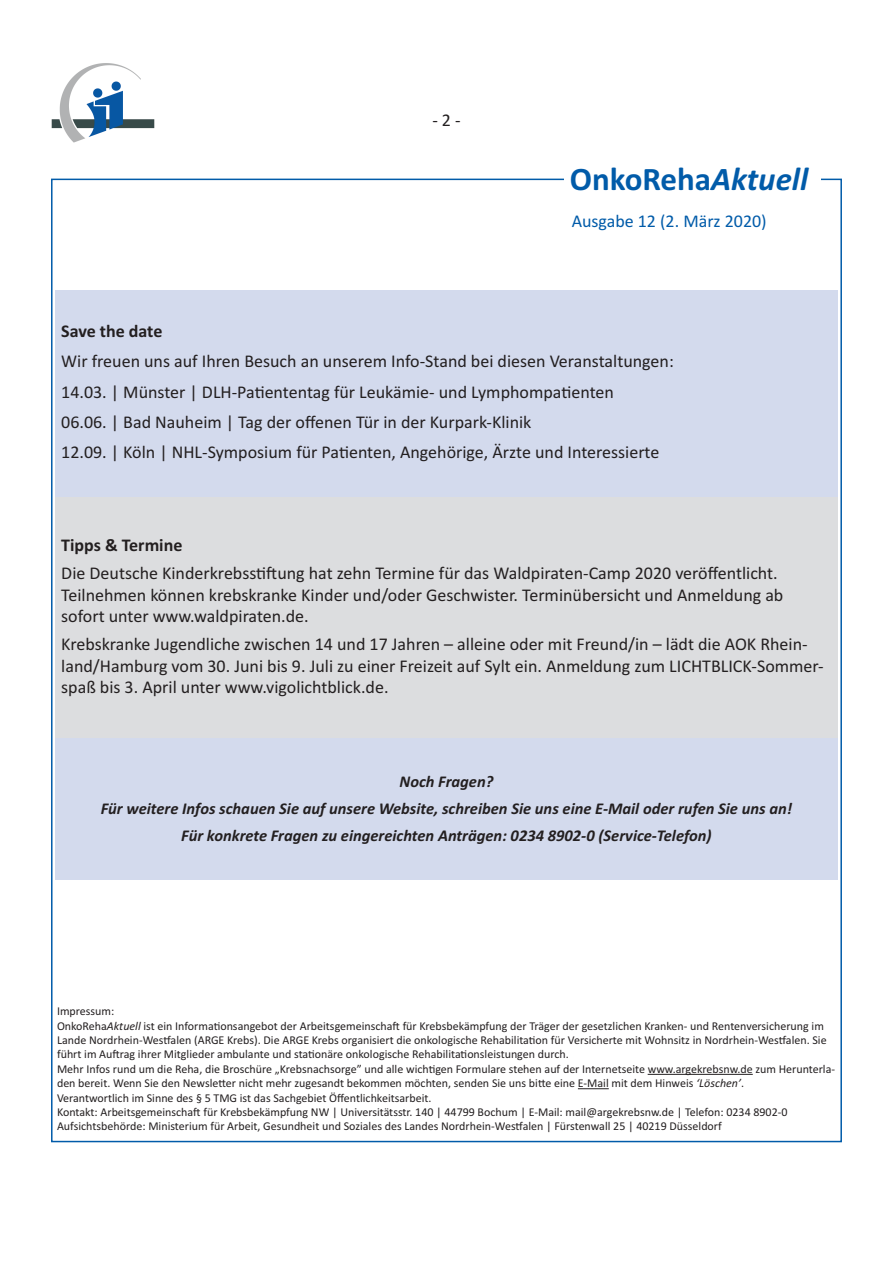
<style>
.page{position:relative;width:893px;height:1263px;background:#fff}
.page>*{position:absolute;margin:0;border:0;box-sizing:border-box;transform-origin:0 0}
.t1{font:700 33px "Calibri";color:#015ba9}
.t2{font:18px/21.6px "Calibri";color:#231f20}
.t3{font:700 18px "Calibri";color:#231f20}
.t4{font:18px "Calibri";color:#015ba9}
.t5{font:italic 700 16.5px/27px "Calibri";color:#231f20;text-align:center}
.t6{font:12px/14.4px "Calibri";color:#231f20}
.s1{font-style:italic}
</style>
<div class="page">
<hr style="left:648px;top:1074px;width:105px;height:1px;background:#231f20">
<hr style="left:578px;top:1088px;width:31px;height:1px;background:#231f20">
<div style="left:55px;top:738px;width:783px;height:142px;background:#d3daed"></div>
<div style="left:55px;top:290px;width:783px;height:206px;background:#d3daed"></div>
<img style="left:51px;top:63px;width:103px;height:80px">
<div style="left:55px;top:497px;width:783px;height:241px;background:#dcdddf"></div>
<h2 class="t2" style="left:432px;top:109px;width:30px">-2-</h2>
<h1 class="t1" style="left:570px;top:159px;width:240px">OnkoReha<span class="s1">Aktuell</span></h1>
<h2 class="t4" style="left:572px;top:210px;width:197px">Ausgabe 12 (2. März 2020)</h2>
<h2 class="t3" style="left:61px;top:321px;width:103px">Save the date</h2>
<p class="t2" style="left:61px;top:346px;width:614px;line-height:30.2px">Wir freuen uns auf Ihren Besuch an unserem Info-Stand bei diesen Veranstaltungen:<br>14.03. | Münster | DLH-Patiententag für Leukämie- und Lymphompatienten<br>06.06. | Bad Nauheim | Tag der offenen Tür in der Kurpark-Klinik<br>12.09. | Köln | NHL-Symposium für Patienten, Angehörige, Ärzte und Interessierte</p>
<h2 class="t3" style="left:61px;top:534px;width:123px">Tipps &amp; Termine</h2>
<h2 class="t2" style="left:61px;top:562px;width:724px">Die Deutsche Kinderkrebsstiftung hat zehn Termine für das Waldpiraten-Camp 2020 veröffentlicht.<br>Teilnehmen können krebskranke Kinder und/oder Geschwister. Terminübersicht und Anmeldung ab sofort unter www.waldpiraten.de.</h2>
<p class="t2" style="left:61px;top:633px;width:764px">Krebskranke Jugendliche zwischen 14 und 17 Jahren – alleine oder mit Freund/in – lädt die AOK Rhein&shy;land/Hamburg vom 30. Juni bis 9. Juli zu einer Freizeit auf Sylt ein. Anmeldung zum LICHTBLICK-Sommer&shy;spaß bis 3. April unter www.vigolichtblick.de.</p>
<h3 class="t5" style="left:101px;top:767px;width:693px">Noch Fragen?<br>Für weitere Infos schauen Sie auf unsere Website, schreiben Sie uns eine E-Mail oder rufen Sie uns an!<br>Für konkrete Fragen zu eingereichten Anträgen: 0234 8902-0 (Service-Telefon)</h3>
<p class="t6" style="left:57px;top:1004px;width:780px">Impressum:<br>OnkoReha<span class="s1">Aktuell</span> ist ein Informationsangebot der Arbeitsgemeinschaft für Krebsbekämpfung der Träger der gesetzlichen Kranken- und Rentenversicherung im Lande Nordrhein-Westfalen (ARGE Krebs). Die ARGE Krebs organisiert die onkologische Rehabilitation für Versicherte mit Wohnsitz in Nordrhein-Westfalen. Sie führt im Auftrag ihrer Mitglieder ambulante und stationäre onkologische Rehabilitationsleistungen durch.<br>Mehr Infos rund um die Reha, die Broschüre „Krebsnachsorge” und alle wichtigen Formulare stehen auf der Internetseite www.argekrebsnw.de zum Herunterla&shy;den bereit. Wenn Sie den Newsletter nicht mehr zugesandt bekommen möchten, senden Sie uns bitte eine E-Mail mit dem Hinweis <span class="s1">‘Löschen’</span>.<br>Verantwortlich im Sinne des § 5 TMG ist das Sachgebiet Öffentlichkeitsarbeit.<br>Kontakt: Arbeitsgemeinschaft für Krebsbekämpfung NW | Universitätsstr. 140 | 44799 Bochum | E-Mail: mail@argekrebsnw.de | Telefon: 0234 8902-0<br>Aufsichtsbehörde: Ministerium für Arbeit, Gesundheit und Soziales des Landes Nordrhein-Westfalen | Fürstenwall 25 | 40219 Düsseldorf</p>
</div>
